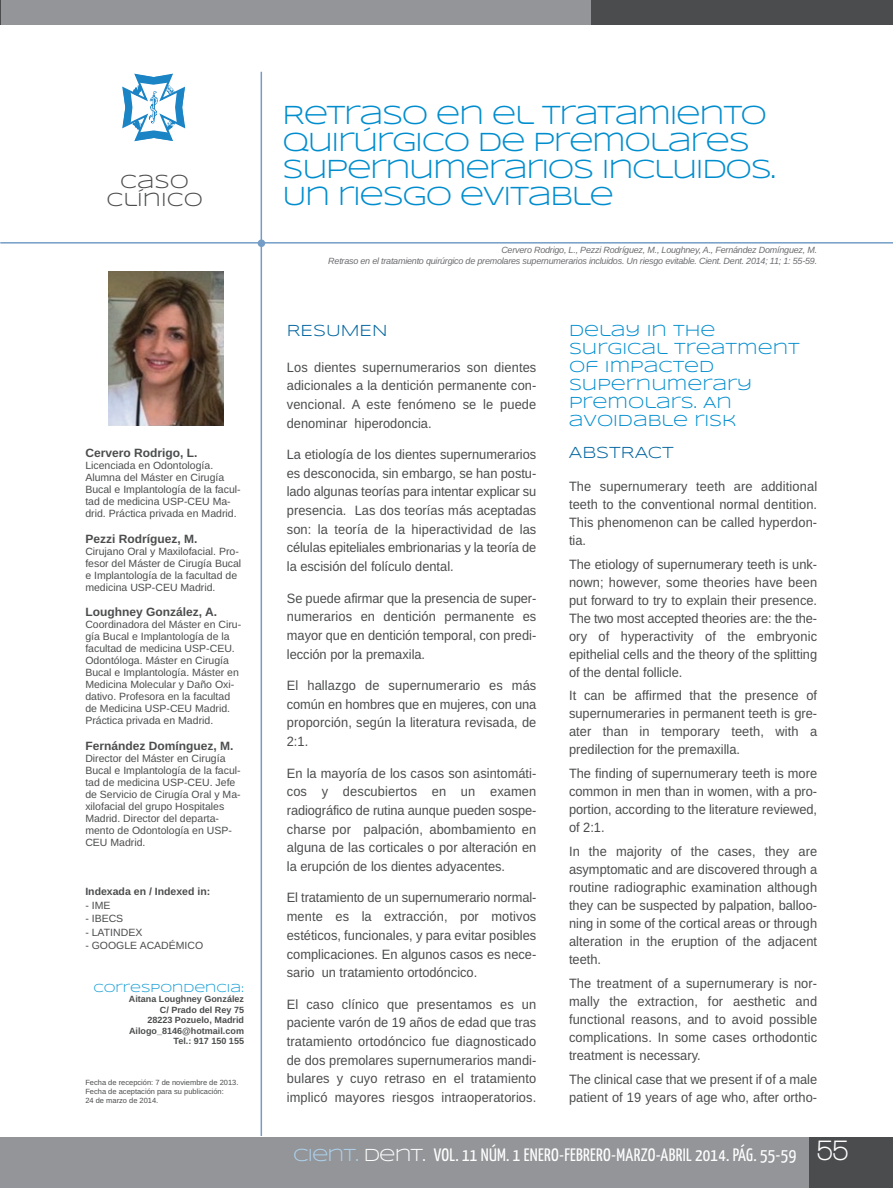
<style>
.page{position:relative;width:893px;height:1188px;background:#fff}
.page>*{position:absolute;margin:0;border:0;box-sizing:border-box;transform-origin:0 0}
.t1{font:27px/27px "Syncopate";letter-spacing:-.05em;color:#008dce}
.t2{font:19.5px/18px "Syncopate";color:#4b4c4d;text-align:center}
.t3{font:18px "Yanone Kaffeesatz";letter-spacing:.015em;color:#fff}
.t4{font:16.5px/18px "Syncopate";color:#008dce}
.t5{font:16.5px "Syncopate";color:#00649e}
.t6{font:13.5px/18.8px "Arimo";color:#4b4c4d;text-align:justify;scale:.95 1}
.t7{font:700 12px "Arimo";color:#4b4c4d}
.t8{font:12px "Syncopate";color:#0a99d5}
.t9{font:10.5px/12px "Arimo";color:#4b4c4d}
.t10{font:700 10.5px "Arimo";color:#4b4c4d}
.t11{font:italic 9px/10.5px "Arimo";letter-spacing:-.025em;color:#6c6d70;text-align:right}
.t12{font:700 9px/10.5px "Arimo";color:#4b4c4d;text-align:right}
.t13{font:7.5px/9px "Arimo";color:#4b4c4d}
.s1{font-family:"Syncopate";color:#add2ed}
.s2{font-family:"Syncopate"}
.s3{font-family:"Walkway";font-weight:700;font-size:30px}
</style>
<div class="page">
<div style="left:0;top:0;width:599px;height:24px;background:#939598"></div>
<div style="left:591px;top:0;width:301px;height:24px;background:#4b4c4d"></div>
<svg style="left:122px;top:73px;width:63px;height:68px"></svg>
<hr style="left:0;top:242px;width:892px;height:2px;background:#739dc6">
<hr style="left:260px;top:72px;width:2px;height:1064px;background:#739dc6">
<div style="left:258px;top:239px;width:7px;height:8px;background:#739dc6;border-radius:50%"></div>
<img style="left:109px;top:272px;width:115px;height:154px">
<div style="left:0;top:1137px;width:892px;height:51px;background:#939598"></div>
<div style="left:808px;top:1137px;width:84px;height:51px;background:#4b4c4d"></div>
<svg style="left:0;top:0;width:1px;height:24px"></svg>
<p class="t2" style="left:106px;top:172px;width:98px">CASO<br>CLÍNICO</p>
<p class="t7" style="left:85px;top:446px;width:114px">Cervero Rodrigo, L.</p>
<p class="t9" style="left:85px;top:459px;width:157px">Licenciada en Odontología.<br>Alumna del Máster en Cirugía<br>Bucal e Implantología de la facul&shy;tad de medicina USP-CEU Ma&shy;drid. Práctica privada en Madrid.</p>
<p class="t7" style="left:85px;top:531px;width:114px">Pezzi Rodríguez, M.</p>
<p class="t9" style="left:85px;top:545px;width:157px">Cirujano Oral y Maxilofacial. Pro&shy;fesor del Máster de Cirugía Bucal e Implantología de la facultad de medicina USP-CEU Madrid.</p>
<p class="t7" style="left:85px;top:605px;width:133px">Loughney González, A.</p>
<p class="t9" style="left:85px;top:618px;width:157px">Coordinadora del Máster en Ciru&shy;gía Bucal e Implantología de la facultad de medicina USP-CEU.<br>Odontóloga. Máster en Cirugía<br>Bucal e Implantología. Máster en<br>Medicina Molecular y Daño Oxi&shy;dativo. Profesora en la facultad de Medicina USP-CEU Madrid.<br>Práctica privada en Madrid.</p>
<p class="t7" style="left:85px;top:738px;width:150px">Fernández Domínguez, M.</p>
<p class="t9" style="left:85px;top:752px;width:157px">Director del Máster en Cirugía<br>Bucal e Implantología de la facul&shy;tad de medicina USP-CEU. Jefe de Servicio de Cirugía Oral y Ma&shy;xilofacial del grupo Hospitales<br>Madrid. Director del departa&shy;mento de Odontología en USP-<br>CEU Madrid.</p>
<p class="t10" style="left:85px;top:885px;width:126px">Indexada en / Indexed in:</p>
<p class="t9" style="left:85px;top:899px;width:27px">- IME</p>
<p class="t9" style="left:85px;top:912px;width:39px">- IBECS</p>
<p class="t9" style="left:85px;top:926px;width:58px">- LATINDEX</p>
<p class="t9" style="left:85px;top:939px;width:119px">- GOOGLE ACADÉMICO</p>
<p class="t8" style="left:93px;top:980px;width:152px">CORRESPONDENCIA:</p>
<p class="t12" style="left:129px;top:993px;width:117px">Aitana Loughney González<br>C/ Prado del Rey 75<br>28223 Pozuelo, Madrid<br>Ailogo_8146@hotmail.com<br>Tel.: 917 150 155</p>
<p class="t13" style="left:85px;top:1078px;width:155px">Fecha de recepción: 7 de noviembre de 2013.<br>Fecha de aceptación para su publicación:<br>24 de marzo de 2014.</p>
<p class="t1" style="left:282px;top:101px;width:494px">RETRASO EN EL TRATAMIENTO<br>QUIRÚRGICO DE PREMOLARES<br>SUPERNUMERARIOS INCLUIDOS.<br>UN RIESGO EVITABLE</p>
<p class="t11" style="left:328px;top:245px;width:490px">Cervero Rodrigo, L., Pezzi Rodríguez, M., Loughney, A., Fernández Domínguez, M.<br>Retraso en el tratamiento quirúrgico de premolares supernumerarios incluidos. Un riesgo evitable. Cient. Dent. 2014; 11; 1: 55-59.</p>
<p class="t5" style="left:287px;top:320px;width:102px">RESUMEN</p>
<p class="t6" style="left:287px;top:357px;width:264px">Los dientes supernumerarios son dientes adicionales a la dentición permanente con&shy;vencional. A este fenómeno se le puede denominar hiperodoncia.</p>
<p class="t6" style="left:287px;top:445px;width:264px">La etiología de los dientes supernumerarios es desconocida, sin embargo, se han postu&shy;lado algunas teorías para intentar explicar su presencia. Las dos teorías más aceptadas son: la teoría de la hiperactividad de las células epiteliales embrionarias y la teoría de la escisión del folículo dental.</p>
<p class="t6" style="left:287px;top:588px;width:264px">Se puede afirmar que la presencia de super&shy;numerarios en dentición permanente es mayor que en dentición temporal, con predi&shy;lección por la premaxila.</p>
<p class="t6" style="left:287px;top:676px;width:264px">El hallazgo de supernumerario es más común en hombres que en mujeres, con una proporción, según la literatura revisada, de 2:1.</p>
<p class="t6" style="left:287px;top:763px;width:264px">En la mayoría de los casos son asintomáti&shy;cos y descubiertos en un examen radiográfico de rutina aunque pueden sospe&shy;charse por palpación, abombamiento en alguna de las corticales o por alteración en la erupción de los dientes adyacentes.</p>
<p class="t6" style="left:287px;top:888px;width:264px">El tratamiento de un supernumerario normal&shy;mente es la extracción, por motivos estéticos, funcionales, y para evitar posibles complicaciones. En algunos casos es nece&shy;sario un tratamiento ortodóncico.</p>
<p class="t6" style="left:287px;top:994px;width:264px">El caso clínico que presentamos es un paciente varón de 19 años de edad que tras tratamiento ortodóncico fue diagnosticado de dos premolares supernumerarios mandi&shy;bulares y cuyo retraso en el tratamiento implicó mayores riesgos intraoperatorios.</p>
<p class="t4" style="left:569px;top:321px;width:232px">DELAY IN THE<br>SURGICAL TREATMENT<br>OF IMPACTED<br>SUPERNUMERARY<br>PREMOLARS. AN<br>AVOIDABLE RISK</p>
<p class="t5" style="left:569px;top:443px;width:106px">ABSTRACT</p>
<p class="t6" style="left:569px;top:477px;width:263px;line-height:18px">The supernumerary teeth are additional teeth to the conventional normal dentition.<br>This phenomenon can be called hyperdon&shy;tia.</p>
<p class="t6" style="left:569px;top:555px;width:263px;line-height:18px">The etiology of supernumerary teeth is unk&shy;nown; however, some theories have been put forward to try to explain their presence.<br>The two most accepted theories are: the the&shy;ory of hyperactivity of the embryonic epithelial cells and the theory of the splitting of the dental follicle.</p>
<p class="t6" style="left:569px;top:687px;width:263px;line-height:18px">It can be affirmed that the presence of supernumeraries in permanent teeth is gre&shy;ater than in temporary teeth, with a predilection for the premaxilla.</p>
<p class="t6" style="left:569px;top:765px;width:263px;line-height:18px">The finding of supernumerary teeth is more common in men than in women, with a pro&shy;portion, according to the literature reviewed, of 2:1.</p>
<p class="t6" style="left:569px;top:842px;width:263px;line-height:18px">In the majority of the cases, they are asymptomatic and are discovered through a routine radiographic examination although they can be suspected by palpation, balloo&shy;ning in some of the cortical areas or through alteration in the eruption of the adjacent teeth.</p>
<p class="t6" style="left:569px;top:974px;width:263px;line-height:18px">The treatment of a supernumerary is nor&shy;mally the extraction, for aesthetic and functional reasons, and to avoid possible complications. In some cases orthodontic treatment is necessary.</p>
<p class="t6" style="left:569px;top:1070px;width:263px;line-height:18px">The clinical case that we present if of a male patient of 19 years of age who, after ortho-</p>
<p class="t3" style="left:293px;top:1143px;width:557px"><span class="s1">CIENT.</span> <span class="s2">DENT.</span> VOL. 11 NÚM. 1 ENERO-FEBRERO-MARZO-ABRIL 2014. PÁG. 55-59 <span class="s3">55</span></p>
</div>
